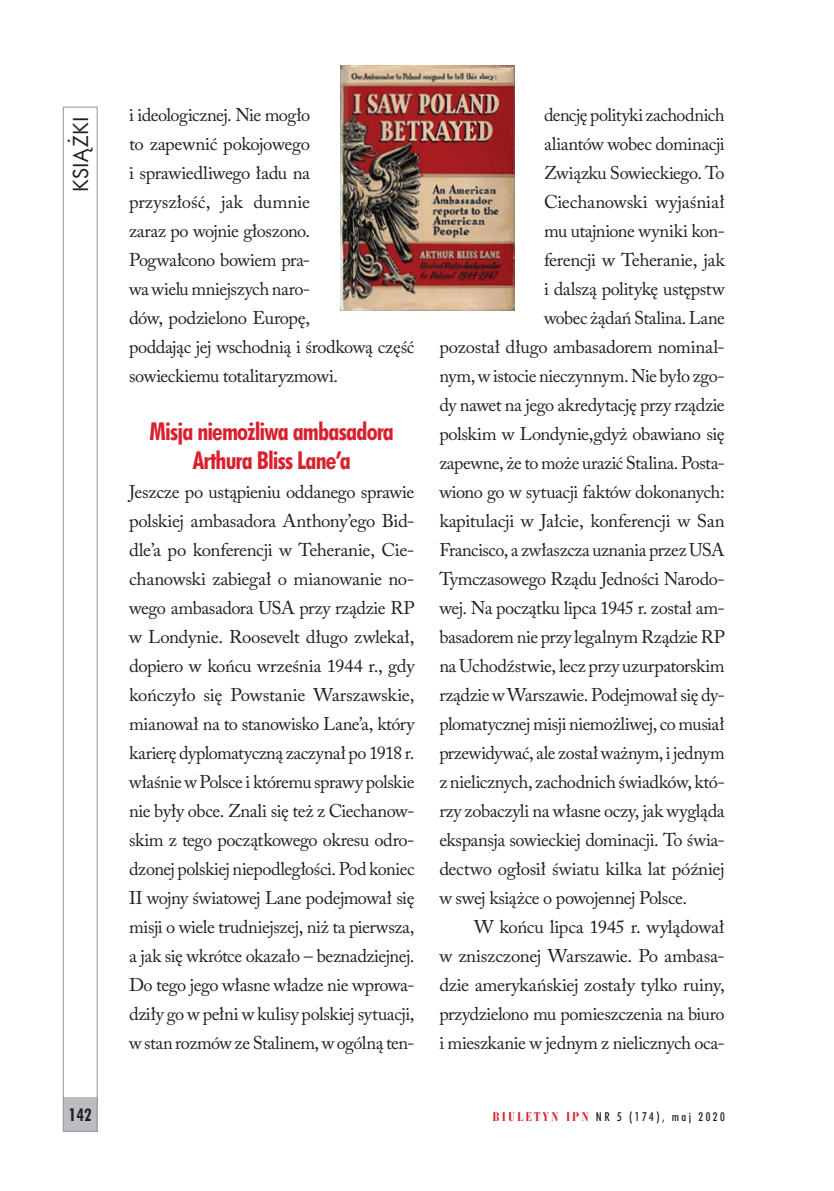
<style>
.page{position:relative;width:834px;height:1191px;background:#fff}
.page>*{position:absolute;margin:0;border:0;box-sizing:border-box;transform-origin:0 0}
.srt{font:24.5px/29.1px "Futura Bd Cn EU";letter-spacing:-.035em;color:#da202d;text-align:center}
.t1{font:21px "Futura EU";letter-spacing:.015em;color:#231f20}
._1_Tekst_bez_wciecia{font:18.38px/29.1px "Adobe Caslon Pro";letter-spacing:-.025em;color:#231f20}
._1_Tekst{font:18.38px/29.1px "Adobe Caslon Pro";letter-spacing:-.02em;color:#231f20}
.t2{font:17.5px "Futura Bd Cn EU";color:#231f20}
.t3{font:12.25px "Futura Md Cn EU";letter-spacing:.2em;color:#231f20}
.s1{font-family:"Bauer Bodni Bd Cn EU";font-size:13.12px;color:#da202d}
</style>
<div class="page">
<div style="left:63px;top:107px;width:35px;height:1024px;border:1px solid #939598"></div>
<img style="left:340px;top:65px;width:174px;height:245px">
<p class="t1" style="left:68px;top:192px;width:76px;rotate:-90deg">KSIĄŻKI</p>
<p class="t2" style="left:69px;top:1104px;width:25px">142</p>
<p class="_1_Tekst" style="left:129px;top:100px;width:287px">i ideologicznej. Nie mogło<br>to zapewnić pokojowego<br>i sprawiedliwego ładu na<br>przyszłość, jak dumnie<br>zaraz po wojnie głoszono.<br>Pogwałcono bowiem pra-<br>wa wielu mniejszych naro-<br>dów, podzielono Europę,<br>poddając jej wschodnią i środkową część sowieckiemu totalitaryzmowi.</p>
<p class="srt" style="left:149px;top:418px;width:246px">Misja niemożliwa ambasadora<br>Arthura Bliss Lane’a</p>
<p class="_1_Tekst_bez_wciecia" style="left:129px;top:477px;width:287px">Jeszcze po ustąpieniu oddanego sprawie polskiej ambasadora Anthony’ego Bid&shy;dle’a po konferencji w Teheranie, Cie&shy;chanowski zabiegał o mianowanie no&shy;wego ambasadora USA przy rządzie RP w Londynie. Roosevelt długo zwlekał, dopiero w końcu września 1944 r., gdy kończyło się Powstanie Warszawskie, mianował na to stanowisko Lane’a, który karierę dyplomatyczną zaczynał po 1918 r. właśnie w Polsce i któremu sprawy polskie nie były obce. Znali się też z Ciechanow&shy;skim z tego początkowego okresu odro&shy;dzonej polskiej niepodległości. Pod koniec II wojny światowej Lane podejmował się misji o wiele trudniejszej, niż ta pierwsza, a jak się wkrótce okazało – beznadziejnej.<br>Do tego jego własne władze nie wprowa&shy;dziły go w pełni w kulisy polskiej sytuacji, w stan rozmów ze Stalinem, w ogólną ten-</p>
<p class="_1_Tekst_bez_wciecia" style="left:544px;top:100px;width:182px">dencję polityki zachodnich</p>
<p class="_1_Tekst_bez_wciecia" style="left:544px;top:129px;width:182px">aliantów wobec dominacji</p>
<p class="_1_Tekst_bez_wciecia" style="left:544px;top:158px;width:182px">Związku Sowieckiego. To</p>
<p class="_1_Tekst_bez_wciecia" style="left:544px;top:187px;width:182px">Ciechanowski wyjaśniał</p>
<p class="_1_Tekst_bez_wciecia" style="left:544px;top:216px;width:182px">mu utajnione wyniki kon-</p>
<p class="_1_Tekst_bez_wciecia" style="left:544px;top:245px;width:182px">ferencji w Teheranie, jak</p>
<p class="_1_Tekst_bez_wciecia" style="left:544px;top:274px;width:182px">i dalszą politykę ustępstw</p>
<p class="_1_Tekst_bez_wciecia" style="left:544px;top:303px;width:182px">wobec żądań Stalina. Lane</p>
<p class="_1_Tekst_bez_wciecia" style="left:439px;top:332px;width:287px">pozostał długo ambasadorem nominal-</p>
<p class="_1_Tekst_bez_wciecia" style="left:439px;top:361px;width:287px">nym, w istocie nieczynnym. Nie było zgo-</p>
<p class="_1_Tekst_bez_wciecia" style="left:439px;top:390px;width:287px">dy nawet na jego akredytację przy rządzie</p>
<p class="_1_Tekst_bez_wciecia" style="left:439px;top:419px;width:287px">polskim w Londynie,gdyż obawiano się</p>
<p class="_1_Tekst_bez_wciecia" style="left:439px;top:448px;width:287px">zapewne, że to może urazić Stalina. Posta-</p>
<p class="_1_Tekst_bez_wciecia" style="left:439px;top:477px;width:287px">wiono go w sytuacji faktów dokonanych:</p>
<p class="_1_Tekst_bez_wciecia" style="left:439px;top:506px;width:287px">kapitulacji w Jałcie, konferencji w San</p>
<p class="_1_Tekst_bez_wciecia" style="left:439px;top:535px;width:287px">Francisco, a zwłaszcza uznania przez USA</p>
<p class="_1_Tekst_bez_wciecia" style="left:439px;top:564px;width:287px">Tymczasowego Rządu Jedności Narodo-</p>
<p class="_1_Tekst_bez_wciecia" style="left:439px;top:593px;width:287px">wej. Na początku lipca 1945 r. został am-</p>
<p class="_1_Tekst_bez_wciecia" style="left:439px;top:622px;width:287px">basadorem nie przy legalnym Rządzie RP</p>
<p class="_1_Tekst_bez_wciecia" style="left:439px;top:651px;width:287px">na Uchodźstwie, lecz przy uzurpatorskim</p>
<p class="_1_Tekst_bez_wciecia" style="left:439px;top:680px;width:287px">rządzie w Warszawie. Podejmował się dy-</p>
<p class="_1_Tekst_bez_wciecia" style="left:439px;top:709px;width:287px">plomatycznej misji niemożliwej, co musiał</p>
<p class="_1_Tekst_bez_wciecia" style="left:439px;top:738px;width:287px">przewidywać, ale został ważnym, i jednym</p>
<p class="_1_Tekst_bez_wciecia" style="left:439px;top:767px;width:287px">z nielicznych, zachodnich świadków, któ-</p>
<p class="_1_Tekst_bez_wciecia" style="left:439px;top:796px;width:287px">rzy zobaczyli na własne oczy, jak wygląda</p>
<p class="_1_Tekst_bez_wciecia" style="left:439px;top:825px;width:287px">ekspansja sowieckiej dominacji. To świa-</p>
<p class="_1_Tekst_bez_wciecia" style="left:439px;top:854px;width:287px">dectwo ogłosił światu kilka lat później</p>
<p class="_1_Tekst_bez_wciecia" style="left:439px;top:883px;width:247px">w swej książce o powojennej Polsce.</p>
<p class="_1_Tekst" style="left:439px;top:912px;width:287px;text-align:justify;text-indent:35px">W końcu lipca 1945 r. wylądował w zniszczonej Warszawie. Po ambasa&shy;dzie amerykańskiej zostały tylko ruiny, przydzielono mu pomieszczenia na biuro i mieszkanie w jednym z nielicznych oca-</p>
<p class="t3" style="left:493px;top:1109px;width:233px"><span class="s1">BIULETYN IPN</span> NR 5 (174), maj 2020</p>
</div>
